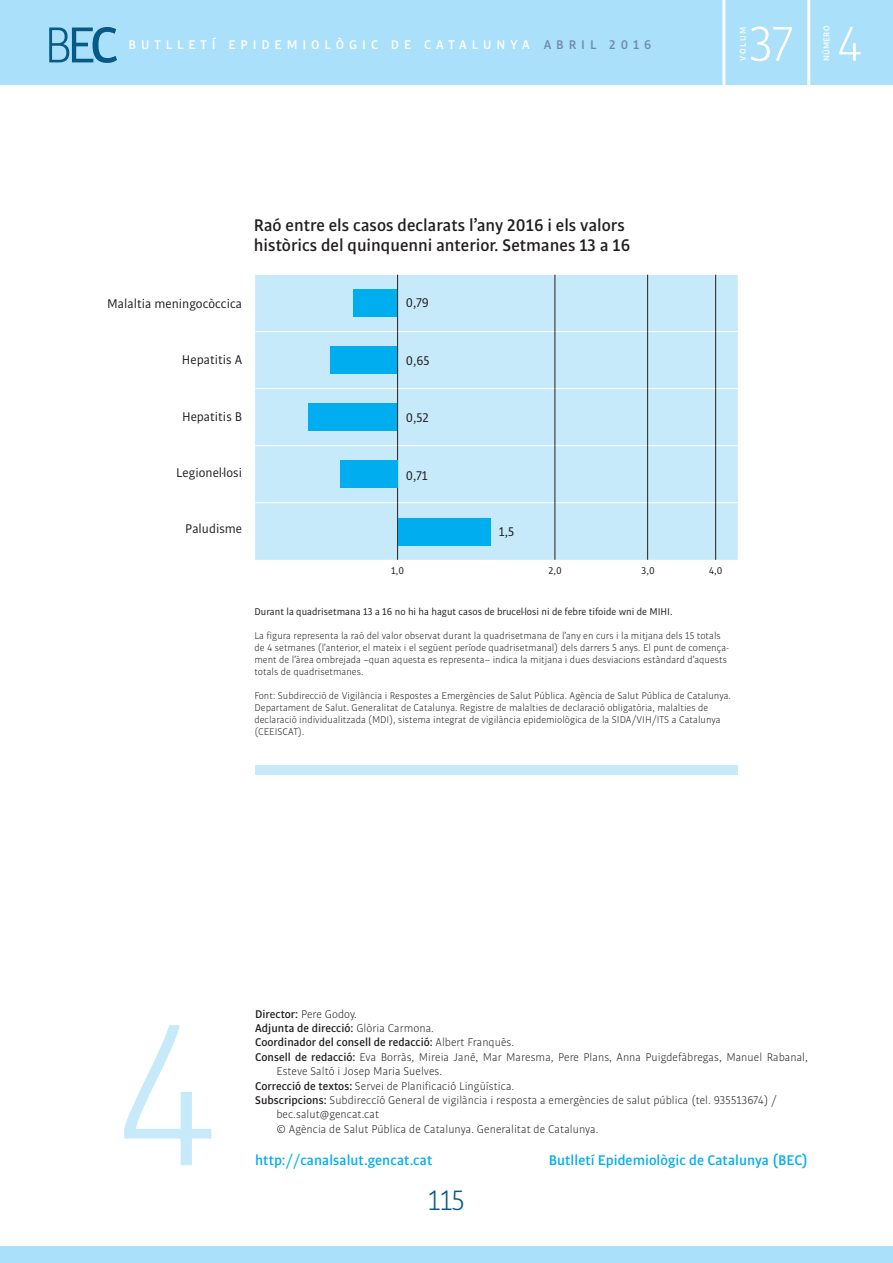
<style>
.page{position:relative;width:893px;height:1263px;background:#fff}
.page>*{position:absolute;margin:0;border:0;box-sizing:border-box;transform-origin:0 0}
.t1{font:300 216.3px "Bulo";color:#c6eafa}
.t2{font:300 54px "Bulo";color:#075a88}
.t3{font:300 52.5px "Bulo";color:#fff}
.t4{font:300 30px "Bulo";color:#075a88}
.t5{font:500 18px/19.5px "Bulo";color:#231f20}
.t6{font:500 15px "Bulo";color:#00aeef}
.t7{font:13.5px "Bulo";color:#231f20}
.t8{font:500 13.5px "Bulo";letter-spacing:.365em;color:#fff}
.t9{font:300 12px "Bulo";color:#231f20}
.t10{font:500 12px "Bulo";color:#231f20}
.t11{font:300 10.5px/12px "Bulo";color:#231f20}
.t12{font:10.5px "Bulo";color:#231f20}
.t13{font:500 9px "Bulo";letter-spacing:.025em;color:#fff}
.s1{font-weight:400}
.s2{font-weight:500}
.s3{color:#7288ab}
.s4{font-weight:300}
</style>
<div class="page">
<div style="left:0;top:0;width:893px;height:85px;background:#aae0f9"></div>
<hr style="left:722px;top:0;width:3px;height:85px;background:#fff">
<hr style="left:807px;top:0;width:3px;height:85px;background:#fff">
<div style="left:0;top:1246px;width:893px;height:17px;background:#aae0f9"></div>
<div style="left:255px;top:275px;width:483px;height:285px;background:#c6eafa"></div>
<hr style="left:255px;top:331px;width:142px;height:1px;background:#fff">
<hr style="left:398px;top:331px;width:157px;height:1px;background:#fff">
<hr style="left:555px;top:331px;width:92px;height:1px;background:#fff">
<hr style="left:648px;top:331px;width:67px;height:1px;background:#fff">
<svg style="left:716px;top:331px;width:22px;height:1px"></svg>
<hr style="left:255px;top:388px;width:142px;height:1px;background:#fff">
<hr style="left:398px;top:388px;width:157px;height:1px;background:#fff">
<hr style="left:555px;top:388px;width:92px;height:1px;background:#fff">
<hr style="left:648px;top:388px;width:67px;height:1px;background:#fff">
<svg style="left:716px;top:388px;width:22px;height:1px"></svg>
<hr style="left:255px;top:445px;width:142px;height:1px;background:#fff">
<hr style="left:398px;top:445px;width:157px;height:1px;background:#fff">
<hr style="left:555px;top:445px;width:92px;height:1px;background:#fff">
<hr style="left:648px;top:445px;width:67px;height:1px;background:#fff">
<svg style="left:716px;top:445px;width:22px;height:1px"></svg>
<hr style="left:255px;top:502px;width:142px;height:1px;background:#fff">
<hr style="left:398px;top:502px;width:157px;height:1px;background:#fff">
<hr style="left:555px;top:502px;width:92px;height:1px;background:#fff">
<hr style="left:648px;top:502px;width:67px;height:1px;background:#fff">
<svg style="left:716px;top:502px;width:22px;height:1px"></svg>
<hr style="left:397px;top:275px;width:1px;height:57px;background:#231f20">
<hr style="left:555px;top:275px;width:1px;height:57px;background:#231f20">
<hr style="left:647px;top:275px;width:1px;height:57px;background:#231f20">
<hr style="left:715px;top:275px;width:1px;height:57px;background:#231f20">
<hr style="left:397px;top:332px;width:1px;height:57px;background:#231f20">
<hr style="left:555px;top:332px;width:1px;height:57px;background:#231f20">
<hr style="left:647px;top:332px;width:1px;height:57px;background:#231f20">
<hr style="left:715px;top:332px;width:1px;height:57px;background:#231f20">
<hr style="left:397px;top:389px;width:1px;height:57px;background:#231f20">
<hr style="left:555px;top:389px;width:1px;height:57px;background:#231f20">
<hr style="left:647px;top:389px;width:1px;height:57px;background:#231f20">
<hr style="left:715px;top:389px;width:1px;height:57px;background:#231f20">
<hr style="left:397px;top:446px;width:1px;height:57px;background:#231f20">
<hr style="left:555px;top:446px;width:1px;height:57px;background:#231f20">
<hr style="left:647px;top:446px;width:1px;height:57px;background:#231f20">
<hr style="left:715px;top:446px;width:1px;height:57px;background:#231f20">
<hr style="left:397px;top:503px;width:1px;height:57px;background:#231f20">
<hr style="left:555px;top:503px;width:1px;height:57px;background:#231f20">
<hr style="left:647px;top:503px;width:1px;height:57px;background:#231f20">
<hr style="left:715px;top:503px;width:1px;height:57px;background:#231f20">
<div style="left:406px;top:466px;width:24px;height:17px;background:#c6eafa"></div>
<div style="left:353px;top:289px;width:44px;height:27px;background:#00aeef"></div>
<div style="left:330px;top:347px;width:67px;height:27px;background:#00aeef"></div>
<div style="left:309px;top:404px;width:88px;height:27px;background:#00aeef"></div>
<div style="left:340px;top:461px;width:57px;height:27px;background:#00aeef"></div>
<div style="left:398px;top:518px;width:92px;height:27px;background:#00aeef"></div>
<div style="left:255px;top:765px;width:483px;height:9px;background:#c6eafa"></div>
<h2 class="t2" style="left:44px;top:12px;width:76px">B<span class="s1">E</span><span class="s2">C</span></h2>
<p class="t13" style="left:737px;top:61px;width:36px;rotate:-90deg">VOLUM</p>
<h3 class="t3" style="left:749px;top:12px;width:46px">37</h3>
<p class="t13" style="left:821px;top:61px;width:37px;rotate:-90deg">NÚMERO</p>
<h3 class="t3" style="left:836px;top:12px;width:28px">4</h3>
<p class="t8" style="left:129px;top:36px;width:524px">BUTLLETÍ EPIDEMIOLÒGIC DE CATALUNYA <span class="s3">ABRIL 2016</span></p>
<h3 class="t5" style="left:254px;top:215px;width:378px">Raó entre els casos declarats l’any 2016 i els valors històrics del quinquenni anterior. Setmanes 13 a 16</h3>
<p class="t7" style="left:107px;top:295px;width:137px">Malaltia meningocòccica</p>
<p class="t7" style="left:406px;top:294px;width:25px">0,79</p>
<p class="t7" style="left:182px;top:351px;width:62px">Hepatitis A</p>
<p class="t7" style="left:406px;top:352px;width:25px">0,65</p>
<p class="t7" style="left:182px;top:408px;width:62px">Hepatitis B</p>
<p class="t7" style="left:406px;top:410px;width:25px">0,52</p>
<p class="t7" style="left:176px;top:464px;width:67px">Legionel·losi</p>
<p class="t7" style="left:406px;top:467px;width:24px">0,71</p>
<p class="t7" style="left:185px;top:520px;width:58px">Paludisme</p>
<p class="t7" style="left:499px;top:523px;width:17px">1,5</p>
<p class="t12" style="left:391px;top:564px;width:14px">1,0</p>
<p class="t12" style="left:548px;top:564px;width:15px">2,0</p>
<p class="t12" style="left:641px;top:564px;width:15px">3,0</p>
<p class="t12" style="left:709px;top:564px;width:15px">4,0</p>
<p class="t12" style="left:254px;top:605px;width:420px">Durant la quadrisetmana 13 a 16 no hi ha hagut casos de brucel·losi ni de febre tifoide wni de MIHI.</p>
<p class="t11" style="left:254px;top:629px;width:476px">La figura representa la raó del valor observat durant la quadrisetmana de l’any en curs i la mitjana dels 15 totals de 4 setmanes (l’anterior, el mateix i el següent període quadrisetmanal) dels darrers 5 anys. El punt de comença&shy;ment de l’àrea ombrejada –quan aquesta es representa– indica la mitjana i dues desviacions estàndard d’aquests totals de quadrisetmanes.</p>
<p class="t11" style="left:254px;top:689px;width:478px">Font: Subdirecció de Vigilància i Respostes a Emergències de Salut Pública. Agència de Salut Pública de Catalunya.<br>Departament de Salut. Generalitat de Catalunya. Registre de malalties de declaració obligatòria, malalties de declaració individualitzada (MDI), sistema integrat de vigilància epidemiològica de la SIDA/VIH/ITS a Catalunya (CEEISCAT).</p>
<h1 class="t1" style="left:111px;top:963px;width:112px">4</h1>
<p class="t9" style="left:255px;top:1006px;width:103px"><span class="s2">Director:</span> Pere Godoy.</p>
<p class="t10" style="left:255px;top:1020px;width:180px">Adjunta de direcció: <span class="s4">Glòria Carmona.</span></p>
<p class="t10" style="left:255px;top:1035px;width:261px">Coordinador del consell de redacció: <span class="s4">Albert Franquès.</span></p>
<p class="t9" style="left:255px;top:1049px;width:554px"><span class="s2">Consell de redacció:</span> Eva Borràs, Mireia Jané, Mar Maresma, Pere Plans, Anna Puigdefàbregas, Manuel Rabanal,</p>
<p class="t9" style="left:276px;top:1064px;width:167px">Esteve Saltó i Josep Maria Suelves.</p>
<p class="t9" style="left:255px;top:1078px;width:261px"><span class="s2">Correcció de textos:</span> Servei de Planificació Lingüística.</p>
<p class="t9" style="left:255px;top:1093px;width:523px"><span class="s2">Subscripcions:</span> Subdireccíó General de vigilància i resposta a emergències de salut pública (tel. 935513674) /</p>
<p class="t9" style="left:276px;top:1107px;width:104px">bec.salut@gencat.cat</p>
<p class="t9" style="left:276px;top:1121px;width:324px">© Agència de Salut Pública de Catalunya. Generalitat de Catalunya.</p>
<h3 class="t6" style="left:255px;top:1151px;width:179px">http://canalsalut.gencat.cat</h3>
<h3 class="t6" style="left:549px;top:1151px;width:261px">Butlletí Epidemiològic de Catalunya (BEC)</h3>
<h3 class="t4" style="left:428px;top:1182px;width:39px">115</h3>
</div>
